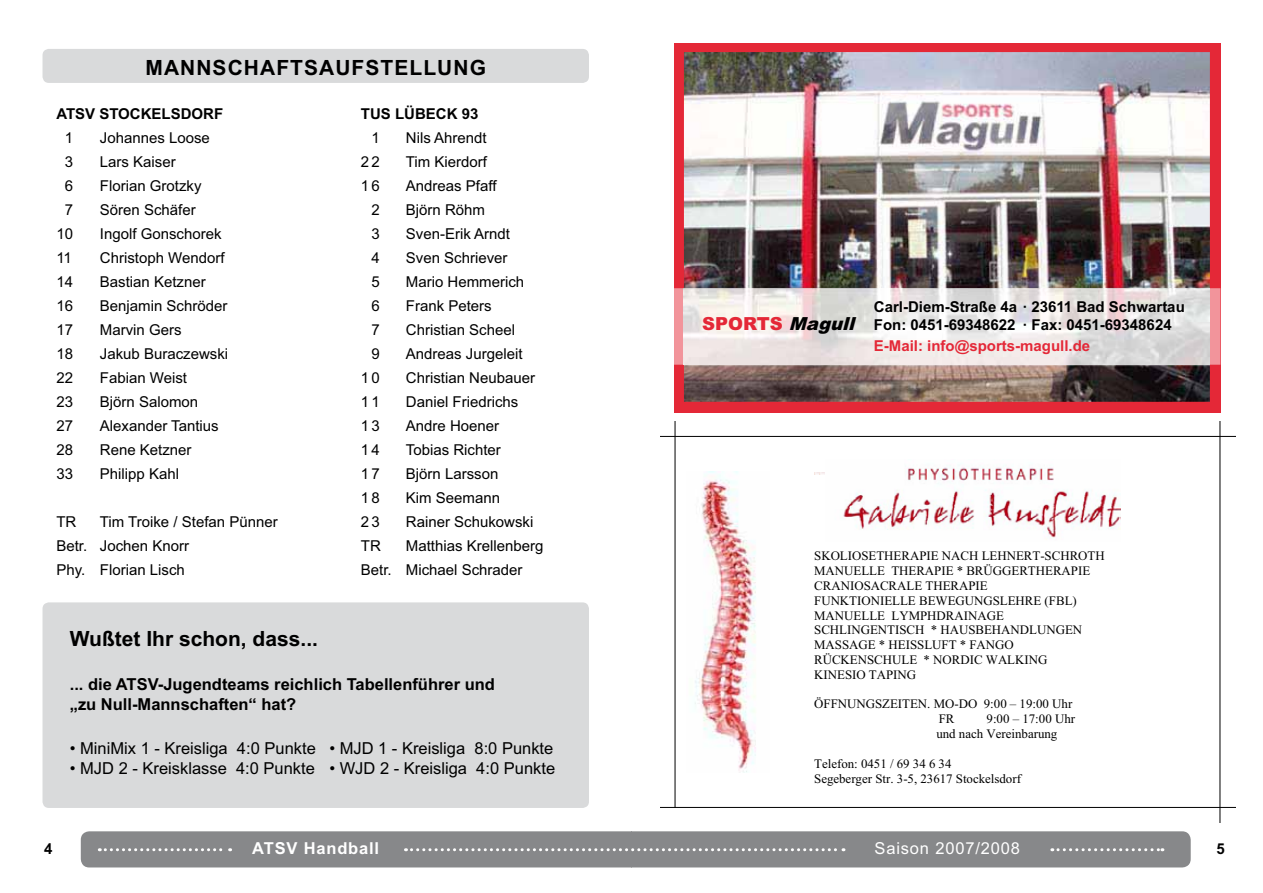
<style>
.page{position:relative;width:1263px;height:893px;background:#fff}
.page>*{position:absolute;margin:0;border:0;box-sizing:border-box;transform-origin:0 0}
.t1{font:700 21px "Arial";letter-spacing:.05em;color:#000}
.t2{font:700 21px "Arial";color:#000}
.t3{font:900 18px "Arial";color:#e42837}
.t4{font:16.5px "Arial";color:#000}
.t5{font:700 16.5px/19.8px "Arial";color:#000}
.t6{font:16.5px "Arial";letter-spacing:.05em;color:#fff}
.t7{font:700 16.5px "Arial";letter-spacing:.05em;color:#fff}
.t8{font:15px "Arial";color:#000}
.t9{font:700 15px/18px "Arial";color:#000}
.t10{font:700 15px "Arial";color:#e42837}
.t11{font:12.9px/14.9px "Times New Roman";color:#000}
.s1{font-style:italic;color:#000}
</style>
<div class="page">
<div style="left:81px;top:831px;width:1110px;height:36px;background:#87888a"></div>
<div style="left:43px;top:602px;width:546px;height:206px;background:#d9dadb;border-radius:6px"></div>
<div style="left:674px;top:43px;width:546px;height:369px;background:#e42837"></div>
<img style="left:684px;top:52px;width:526px;height:350px">
<svg style="left:814px;top:472px;width:11px;height:2px"></svg>
<hr style="left:1219px;top:422px;width:1px;height:401px;background:#010101">
<hr style="left:661px;top:436px;width:574px;height:1px;background:#010101">
<hr style="left:661px;top:807px;width:574px;height:1px;background:#010101">
<hr style="left:674px;top:422px;width:1px;height:385px;background:#010101">
<img style="left:694px;top:471px;width:62px;height:302px">
<img style="left:843px;top:467px;width:278px;height:71px">
<svg style="left:674px;top:288px;width:546px;height:77px;background:#f1979d"></svg>
<img style="left:684px;top:288px;width:526px;height:77px">
<div style="left:43px;top:49px;width:546px;height:34px;background:#d9dadb;border-radius:6px"></div>
<h1 class="t1" style="left:145px;top:60px;width:342px">MANNSCHAFTSAUFSTELLUNG</h1>
<p class="t9" style="left:56px;top:107px;width:168px">ATSV STOCKELSDORF</p>
<p class="t9" style="left:361px;top:107px;width:119px">TUS LÜBECK 93</p>
<p class="t8" style="left:65px;top:133px;width:10px">1</p>
<p class="t8" style="left:100px;top:133px;width:112px">Johannes Loose</p>
<p class="t8" style="left:371px;top:133px;width:10px">1</p>
<p class="t8" style="left:406px;top:133px;width:82px">Nils Ahrendt</p>
<p class="t8" style="left:65px;top:157px;width:10px">3</p>
<p class="t8" style="left:100px;top:157px;width:77px">Lars Kaiser</p>
<p class="t8" style="left:361px;top:157px;width:20px">2 2</p>
<p class="t8" style="left:406px;top:157px;width:83px">Tim Kierdorf</p>
<p class="t8" style="left:65px;top:181px;width:10px">6</p>
<p class="t8" style="left:100px;top:181px;width:103px">Florian Grotzky</p>
<p class="t8" style="left:361px;top:181px;width:20px">1 6</p>
<p class="t8" style="left:406px;top:181px;width:92px">Andreas Pfaff</p>
<p class="t8" style="left:65px;top:205px;width:10px">7</p>
<p class="t8" style="left:100px;top:205px;width:97px">Sören Schäfer</p>
<p class="t8" style="left:371px;top:205px;width:10px">2</p>
<p class="t8" style="left:406px;top:205px;width:81px">Björn Röhm</p>
<p class="t8" style="left:56px;top:229px;width:18px">10</p>
<p class="t8" style="left:100px;top:229px;width:123px">Ingolf Gonschorek</p>
<p class="t8" style="left:371px;top:229px;width:10px">3</p>
<p class="t8" style="left:406px;top:229px;width:106px">Sven-Erik Arndt</p>
<p class="t8" style="left:56px;top:253px;width:17px">11</p>
<p class="t8" style="left:100px;top:253px;width:126px">Christoph Wendorf</p>
<p class="t8" style="left:371px;top:253px;width:10px">4</p>
<p class="t8" style="left:406px;top:253px;width:103px">Sven Schriever</p>
<p class="t8" style="left:56px;top:277px;width:18px">14</p>
<p class="t8" style="left:100px;top:277px;width:107px">Bastian Ketzner</p>
<p class="t8" style="left:371px;top:277px;width:10px">5</p>
<p class="t8" style="left:406px;top:277px;width:120px">Mario Hemmerich</p>
<p class="t8" style="left:56px;top:301px;width:18px">16</p>
<p class="t8" style="left:100px;top:301px;width:129px">Benjamin Schröder</p>
<p class="t8" style="left:371px;top:301px;width:10px">6</p>
<p class="t8" style="left:406px;top:301px;width:87px">Frank Peters</p>
<p class="t8" style="left:56px;top:325px;width:18px">17</p>
<p class="t8" style="left:100px;top:325px;width:83px">Marvin Gers</p>
<p class="t8" style="left:371px;top:325px;width:10px">7</p>
<p class="t8" style="left:406px;top:325px;width:111px">Christian Scheel</p>
<p class="t8" style="left:56px;top:349px;width:18px">18</p>
<p class="t8" style="left:100px;top:349px;width:130px">Jakub Buraczewski</p>
<p class="t8" style="left:371px;top:349px;width:10px">9</p>
<p class="t8" style="left:406px;top:349px;width:118px">Andreas Jurgeleit</p>
<p class="t8" style="left:56px;top:373px;width:18px">22</p>
<p class="t8" style="left:100px;top:373px;width:89px">Fabian Weist</p>
<p class="t8" style="left:361px;top:373px;width:20px">1 0</p>
<p class="t8" style="left:406px;top:373px;width:131px">Christian Neubauer</p>
<p class="t8" style="left:56px;top:397px;width:18px">23</p>
<p class="t8" style="left:100px;top:397px;width:100px">Björn Salomon</p>
<p class="t8" style="left:361px;top:397px;width:20px">1 1</p>
<p class="t8" style="left:406px;top:397px;width:114px">Daniel Friedrichs</p>
<p class="t8" style="left:56px;top:421px;width:18px">27</p>
<p class="t8" style="left:100px;top:421px;width:120px">Alexander Tantius</p>
<p class="t8" style="left:361px;top:421px;width:20px">1 3</p>
<p class="t8" style="left:406px;top:421px;width:95px">Andre Hoener</p>
<p class="t8" style="left:56px;top:445px;width:18px">28</p>
<p class="t8" style="left:100px;top:445px;width:93px">Rene Ketzner</p>
<p class="t8" style="left:361px;top:445px;width:20px">1 4</p>
<p class="t8" style="left:406px;top:445px;width:97px">Tobias Richter</p>
<p class="t8" style="left:56px;top:469px;width:18px">33</p>
<p class="t8" style="left:100px;top:469px;width:81px">Philipp Kahl</p>
<p class="t8" style="left:361px;top:469px;width:20px">1 7</p>
<p class="t8" style="left:406px;top:469px;width:94px">Björn Larsson</p>
<p class="t8" style="left:361px;top:493px;width:20px">1 8</p>
<p class="t8" style="left:406px;top:493px;width:96px">Kim Seemann</p>
<p class="t8" style="left:56px;top:517px;width:21px">TR</p>
<p class="t8" style="left:100px;top:517px;width:179px">Tim Troike / Stefan Pünner</p>
<p class="t8" style="left:361px;top:517px;width:20px">2 3</p>
<p class="t8" style="left:406px;top:517px;width:129px">Rainer Schukowski</p>
<p class="t8" style="left:56px;top:541px;width:134px">Betr. Jochen Knorr</p>
<p class="t8" style="left:361px;top:541px;width:21px">TR</p>
<p class="t8" style="left:406px;top:541px;width:139px">Matthias Krellenberg</p>
<p class="t8" style="left:56px;top:565px;width:130px">Phy. Florian Lisch</p>
<p class="t8" style="left:361px;top:565px;width:163px">Betr. Michael Schrader</p>
<h1 class="t2" style="left:70px;top:631px;width:250px">Wußtet Ihr schon, dass...</h1>
<p class="t5" style="left:70px;top:676px;width:427px">... die ATSV-Jugendteams reichlich Tabellenführer und „zu Null-Mannschaften“ hat?</p>
<p class="t4" style="left:70px;top:742px;width:485px">• MiniMix 1 - Kreisliga 4:0 Punkte • MJD 1 - Kreisliga 8:0 Punkte</p>
<p class="t4" style="left:70px;top:762px;width:487px">• MJD 2 - Kreisklasse 4:0 Punkte • WJD 2 - Kreisliga 4:0 Punkte</p>
<p class="t3" style="left:702px;top:313px;width:154px">SPORTS <span class="s1">Magull</span></p>
<p class="t9" style="left:874px;top:300px;width:312px">Carl-Diem-Straße 4a · 23611 Bad Schwartau<br>Fon: 0451-69348622 · Fax: 0451-69348624</p>
<p class="t10" style="left:874px;top:341px;width:218px">E-Mail: info@sports-magull.de</p>
<p class="t11" style="left:814px;top:550px;width:292px">SKOLIOSETHERAPIE NACH LEHNERT-SCHROTH<br>MANUELLE THERAPIE * BRÜGGERTHERAPIE<br>CRANIOSACRALE THERAPIE<br>FUNKTIONIELLE BEWEGUNGSLEHRE (FBL)<br>MANUELLE LYMPHDRAINAGE<br>SCHLINGENTISCH * HAUSBEHANDLUNGEN<br>MASSAGE * HEISSLUFT * FANGO<br>RÜCKENSCHULE * NORDIC WALKING<br>KINESIO TAPING</p>
<p class="t11" style="left:814px;top:698px;width:260px;text-align:center">ÖFFNUNGSZEITEN. MO-DO 9:00 – 19:00 Uhr<br>FR</p>
<p class="t11" style="left:936px;top:713px;width:140px;text-indent:50px">9:00 – 17:00 Uhr und nach Vereinbarung</p>
<p class="t11" style="left:814px;top:757px;width:208px">Telefon: 0451 / 69 34 6 34<br>Segeberger Str. 3-5, 23617 Stockelsdorf</p>
<p class="t9" style="left:44px;top:841px;width:10px">4</p>
<p class="t7" style="left:252px;top:842px;width:128px">ATSV Handball</p>
<p class="t6" style="left:874px;top:842px;width:147px">Saison 2007/2008</p>
<p class="t9" style="left:1216px;top:841px;width:10px">5</p>
</div>
